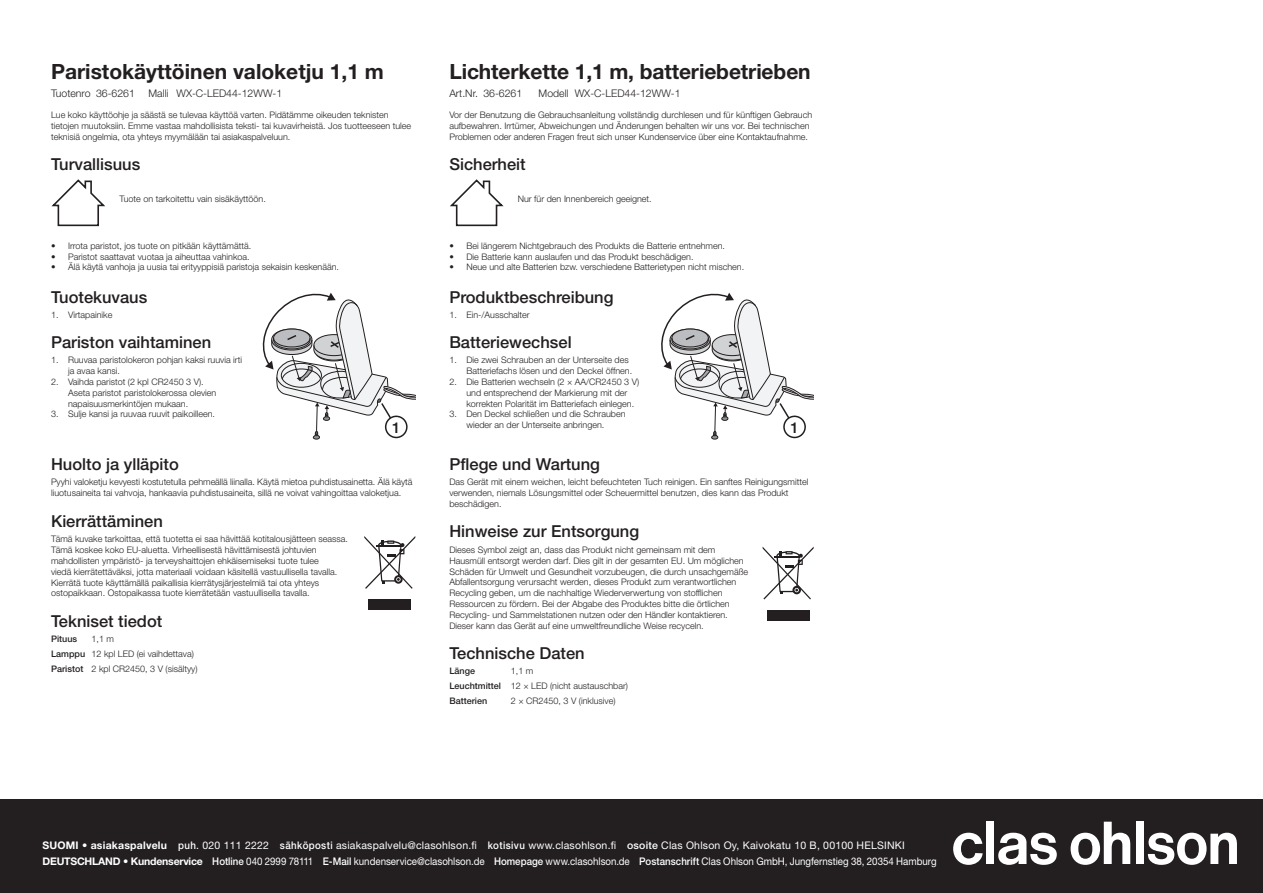
<style>
.page{position:relative;width:1263px;height:893px;background:#fff}
.page>*{position:absolute;margin:0;border:0;box-sizing:border-box;transform-origin:0 0}
.t1{font:700 21px "Helvetica Neue LT Std";letter-spacing:-.005em;color:#231f20}
.t2{font:500 16.5px "Helvetica Neue LT Std";color:#231f20}
.t3{font:500 15px "Helvetica Neue LT Std";color:#231f20}
.t4{font:10.5px/16.8px "Helvetica Neue LT Std";letter-spacing:.005em;color:#fff}
.t5{font:300 10.5px "Helvetica Neue LT Std";color:#231f20}
.t6{font:300 9px/10.8px "Helvetica Neue LT Std";color:#231f20}
.t7{font:500 9px "Helvetica Neue LT Std";color:#231f20}
.s1{font-weight:500}
.s2{font-weight:700}
.s3{font-weight:300}
</style>
<div class="page">
<div style="left:0;top:799px;width:1263px;height:94px;background:#231f20"></div>
<svg style="left:953px;top:833px;width:30px;height:32px"></svg>
<div style="left:986px;top:822px;width:8px;height:42px;background:#fff"></div>
<svg style="left:998px;top:833px;width:59px;height:32px"></svg>
<svg style="left:1070px;top:822px;width:60px;height:43px"></svg>
<div style="left:1136px;top:822px;width:8px;height:42px;background:#fff"></div>
<svg style="left:1148px;top:833px;width:89px;height:32px"></svg>
<svg style="left:763px;top:547px;width:51px;height:52px"></svg>
<div style="left:767px;top:610px;width:42px;height:11px;background:#231f20"></div>
<svg style="left:364px;top:536px;width:51px;height:53px"></svg>
<div style="left:369px;top:599px;width:42px;height:11px;background:#231f20"></div>
<svg style="left:450px;top:179px;width:54px;height:48px"></svg>
<svg style="left:51px;top:179px;width:54px;height:48px"></svg>
<svg style="left:661px;top:292px;width:153px;height:148px"></svg>
<div style="left:784px;top:416px;width:21px;height:21px;background:#fff;border-radius:50%"></div>
<div style="left:783px;top:416px;width:23px;height:22px;border:2px solid #231f20;border-radius:50%"></div>
<svg style="left:262px;top:292px;width:153px;height:148px"></svg>
<div style="left:386px;top:416px;width:21px;height:21px;background:#fff;border-radius:50%"></div>
<div style="left:385px;top:416px;width:23px;height:22px;border:2px solid #231f20;border-radius:50%"></div>
<h1 class="t1" style="left:51px;top:58px;width:334px">Paristokäyttöinen valoketju 1,1 m</h1>
<p class="t5" style="left:51px;top:86px;width:85px">Tuotenro 36-6261</p>
<p class="t5" style="left:149px;top:86px;width:135px">Malli WX-C-LED44-12WW-1</p>
<p class="t6" style="left:51px;top:109px;width:362px">Lue koko käyttöohje ja säästä se tulevaa käyttöä varten. Pidätämme oikeuden teknisten tietojen muutoksiin. Emme vastaa mahdollisista teksti- tai kuvavirheistä. Jos tuotteeseen tulee teknisiä ongelmia, ota yhteys myymälään tai asiakaspalveluun.</p>
<h2 class="t2" style="left:51px;top:155px;width:91px">Turvallisuus</h2>
<p class="t6" style="left:119px;top:193px;width:148px">Tuote on tarkoitettu vain sisäkäyttöön.</p>
<p class="t6" style="left:518px;top:193px;width:135px">Nur für den Innenbereich geeignet.</p>
<p class="t6" style="left:449px;top:240px;width:277px">• Bei längerem Nichtgebrauch des Produkts die Batterie entnehmen.</p>
<p class="t6" style="left:449px;top:251px;width:246px">• Die Batterie kann auslaufen und das Produkt beschädigen.</p>
<p class="t6" style="left:449px;top:262px;width:296px">• Neue und alte Batterien bzw. verschiedene Batterietypen nicht mischen.</p>
<h1 class="t1" style="left:449px;top:58px;width:363px">Lichterkette 1,1 m, batteriebetrieben</h1>
<p class="t5" style="left:449px;top:86px;width:74px">Art.Nr. 36-6261</p>
<p class="t5" style="left:539px;top:86px;width:143px">Modell WX-C-LED44-12WW-1</p>
<p class="t6" style="left:449px;top:109px;width:364px">Vor der Benutzung die Gebrauchsanleitung vollständig durchlesen und für künftigen Gebrauch aufbewahren. Irrtümer, Abweichungen und Änderungen behalten wir uns vor. Bei technischen<br>Problemen oder anderen Fragen freut sich unser Kundenservice über eine Kontaktaufnahme.</p>
<h2 class="t2" style="left:449px;top:155px;width:78px">Sicherheit</h2>
<p class="t6" style="left:51px;top:240px;width:202px">• Irrota paristot, jos tuote on pitkään käyttämättä.</p>
<p class="t6" style="left:51px;top:251px;width:200px">• Paristot saattavat vuotaa ja aiheuttaa vahinkoa.</p>
<p class="t6" style="left:51px;top:262px;width:290px">• Älä käytä vanhoja ja uusia tai erityyppisiä paristoja sekaisin keskenään.</p>
<h2 class="t2" style="left:51px;top:287px;width:98px">Tuotekuvaus</h2>
<p class="t6" style="left:51px;top:309px;width:63px">1. Virtapainike</p>
<h2 class="t2" style="left:51px;top:333px;width:162px">Pariston vaihtaminen</h2>
<p class="t6" style="left:68px;top:355px;width:176px;text-indent:-17px">1. Ruuvaa paristolokeron pohjan kaksi ruuvia irti ja avaa kansi.</p>
<p class="t6" style="left:68px;top:376px;width:150px;text-indent:-17px">2. Vaihda paristot (2 kpl CR2450 3 V).<br>Aseta paristot paristolokerossa olevien napaisuusmerkintöjen mukaan.</p>
<p class="t6" style="left:51px;top:409px;width:166px">3. Sulje kansi ja ruuvaa ruuvit paikoilleen.</p>
<h2 class="t2" style="left:449px;top:287px;width:166px">Produktbeschreibung</h2>
<p class="t6" style="left:449px;top:309px;width:82px">1. Ein-/Ausschalter</p>
<h2 class="t2" style="left:449px;top:333px;width:124px">Batteriewechsel</h2>
<p class="t6" style="left:466px;top:355px;width:167px;text-indent:-17px">1. Die zwei Schrauben an der Unterseite des<br>Batteriefachs lösen und den Deckel öffnen.</p>
<p class="t6" style="left:466px;top:376px;width:174px;text-indent:-17px">2. Die Batterien wechseln (2 × AA/CR2450 3 V) und entsprechend der Markierung mit der korrekten Polarität im Batteriefach einlegen.</p>
<p class="t6" style="left:449px;top:409px;width:178px;text-align:center">3. Den Deckel schließen und die Schrauben wieder an der Unterseite anbringen.</p>
<h3 class="t3" style="left:392px;top:418px;width:10px">1</h3>
<h3 class="t3" style="left:790px;top:418px;width:10px">1</h3>
<h2 class="t2" style="left:51px;top:454px;width:129px">Huolto ja ylläpito</h2>
<p class="t6" style="left:51px;top:476px;width:363px">Pyyhi valoketju kevyesti kostutetulla pehmeällä liinalla. Käytä mietoa puhdistusainetta. Älä käytä liuotusaineita tai vahvoja, hankaavia puhdistusaineita, sillä ne voivat vahingoittaa valoketjua.</p>
<h2 class="t2" style="left:51px;top:511px;width:113px">Kierrättäminen</h2>
<p class="t6" style="left:51px;top:534px;width:298px">Tämä kuvake tarkoittaa, että tuotetta ei saa hävittää kotitalousjätteen seassa.<br>Tämä koskee koko EU-aluetta. Virheellisestä hävittämisestä johtuvien mahdollisten ympäristö- ja terveyshaittojen ehkäisemiseksi tuote tulee<br>viedä kierrätettäväksi, jotta materiaali voidaan käsitellä vastuullisella tavalla.<br>Kierrätä tuote käyttämällä paikallisia kierrätysjärjestelmiä tai ota yhteys ostopaikkaan. Ostopaikassa tuote kierrätetään vastuullisella tavalla.</p>
<h2 class="t2" style="left:51px;top:611px;width:113px">Tekniset tiedot</h2>
<p class="t7" style="left:51px;top:633px;width:28px">Pituus</p>
<p class="t6" style="left:51px;top:631px;width:148px;line-height:15px;text-indent:40px">1,1 m<br><span class="s1">Lamppu</span> 12 kpl LED (ei vaihdettava)<br><span class="s1">Paristot</span> 2 kpl CR2450, 3 V (sisältyy)</p>
<h2 class="t2" style="left:449px;top:454px;width:152px">Pflege und Wartung</h2>
<p class="t6" style="left:449px;top:476px;width:361px">Das Gerät mit einem weichen, leicht befeuchteten Tuch reinigen. Ein sanftes Reinigungsmittel verwenden, niemals Lösungsmittel oder Scheuermittel benutzen, dies kann das Produkt beschädigen.</p>
<h2 class="t2" style="left:449px;top:522px;width:191px">Hinweise zur Entsorgung</h2>
<p class="t6" style="left:449px;top:544px;width:300px">Dieses Symbol zeigt an, dass das Produkt nicht gemeinsam mit dem Hausmüll entsorgt werden darf. Dies gilt in der gesamten EU. Um möglichen Schäden für Umwelt und Gesundheit vorzubeugen, die durch unsachgemäße Abfallentsorgung verursacht werden, dieses Produkt zum verantwortlichen Recycling geben, um die nachhaltige Wiederverwertung von stofflichen Ressourcen zu fördern. Bei der Abgabe des Produktes bitte die örtlichen Recycling- und Sammelstationen nutzen oder den Händler kontaktieren.<br>Dieser kann das Gerät auf eine umweltfreundliche Weise recyceln.</p>
<h2 class="t2" style="left:449px;top:643px;width:137px">Technische Daten</h2>
<p class="t7" style="left:449px;top:666px;width:27px">Länge</p>
<p class="t6" style="left:449px;top:663px;width:180px;line-height:15px;text-indent:61px">1,1 m<br><span class="s1">Leuchtmittel</span> 12 × LED (nicht austauschbar)<br><span class="s1">Batterien</span></p>
<p class="t6" style="left:511px;top:696px;width:106px">2 × CR2450, 3 V (inklusive)</p>
<p class="t4" style="left:43px;top:836px;width:896px"><span class="s2">SUOMI • asiakaspalvelu</span> <span class="s1">puh</span>. 020 111 2222 <span class="s1">sähköposti</span> asiakaspalvelu@clasohlson.fi <span class="s1">kotisivu</span> www.clasohlson.fi <span class="s1">osoite</span> Clas Ohlson Oy, Kaivokatu 10 B, 00100 HELSINKI<br><span class="s2">DEUTSCHLAND</span> <span class="s3">•</span> <span class="s2">Kundenservice</span> <span class="s1">Hotline</span> 040 2999 78111 <span class="s1">E-Mail</span> kundenservice@clasohlson.de <span class="s1">Homepage</span> www.clasohlson.de <span class="s1">Postanschrift</span> Clas Ohlson GmbH, Jungfernstieg 38, 20354 Hamburg</p>
</div>
